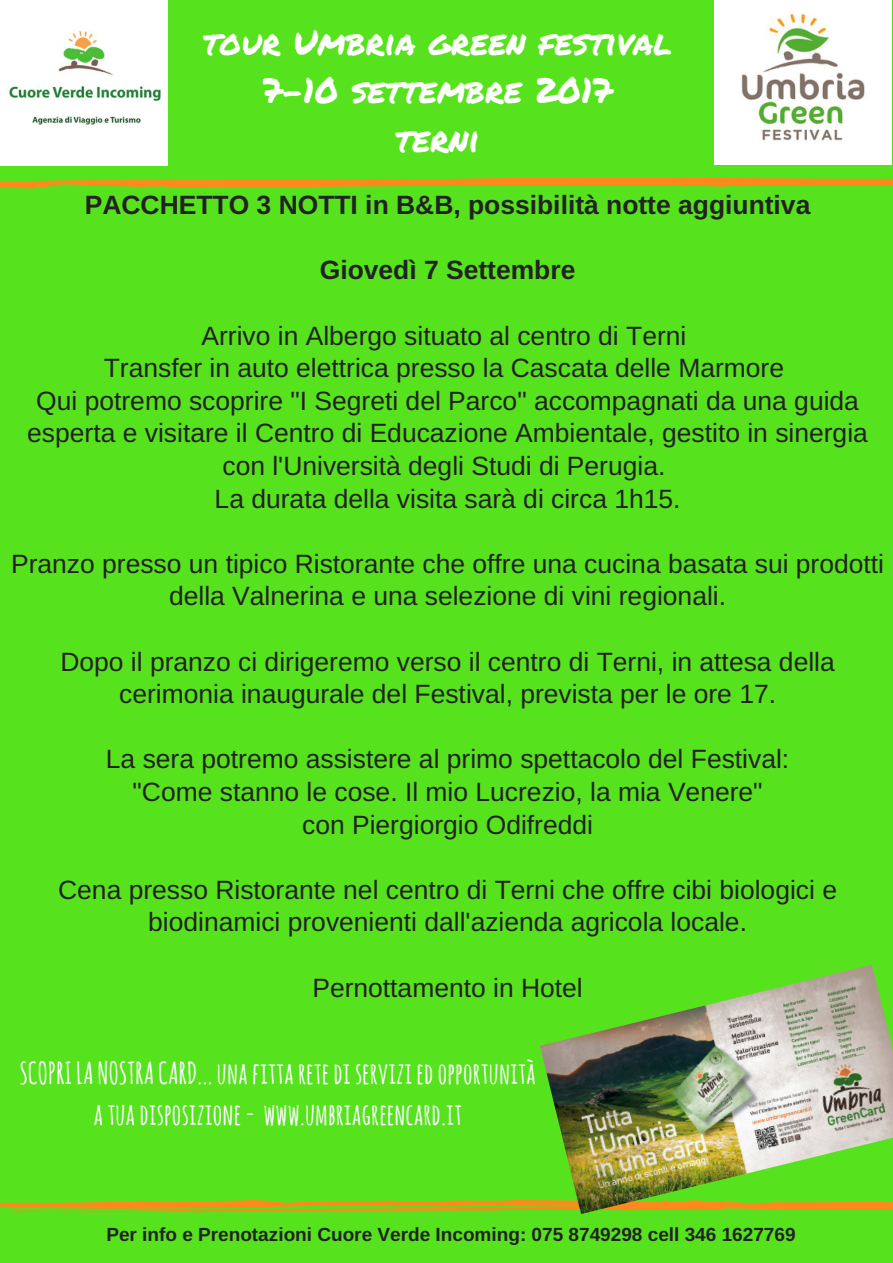
<style>
.page{position:relative;width:893px;height:1263px;background:#fff}
.page>*{position:absolute;margin:0;border:0;box-sizing:border-box;transform-origin:0 0}
.t1{font:34.65px/48.3px "Permanent Marker";color:#fefffc;text-align:center}
.t2{font:700 29.7px/41.5px "Amatic SC";color:#fbfcff;text-align:center}
.t3{font:26.4px/32.5px "Arimo";color:#222;text-align:center}
.t4{font:700 26.4px "Arimo";color:#222}
.t5{font:700 19.05px "Arimo";color:#222}
</style>
<div class="page">
<div style="left:0;top:0;width:892px;height:1262px;background:#57e21e"></div>
<img style="left:0;top:0;width:167px;height:165px">
<svg style="left:0;top:1200px;width:540px;height:13px"></svg>
<svg style="left:0;top:177px;width:892px;height:11px"></svg>
<img style="left:540px;top:965px;width:352px;height:249px">
<img style="left:714px;top:0;width:177px;height:164px">
<h1 class="t1" style="left:203px;top:17px;width:470px">tour Umbria green festival<br>7-10 settembre 2017<br>terni</h1>
<p class="t4" style="left:85px;top:190px;width:727px">PACCHETTO 3 NOTTI in B&amp;B, possibilità notte aggiuntiva</p>
<p class="t4" style="left:320px;top:255px;width:257px">Giovedì 7 Settembre</p>
<p class="t3" style="left:27px;top:319px;width:842px">Arrivo in Albergo situato al centro di Terni<br>Transfer in auto elettrica presso la Cascata delle Marmore<br>Qui potremo scoprire "I Segreti del Parco" accompagnati da una guida esperta e visitare il Centro di Educazione Ambientale, gestito in sinergia con l'Università degli Studi di Perugia.<br>La durata della visita sarà di circa 1h15.</p>
<p class="t3" style="left:11px;top:547px;width:874px">Pranzo presso un tipico Ristorante che offre una cucina basata sui prodotti della Valnerina e una selezione di vini regionali.</p>
<p class="t3" style="left:60px;top:645px;width:776px">Dopo il pranzo ci dirigeremo verso il centro di Terni, in attesa della cerimonia inaugurale del Festival, prevista per le ore 17.</p>
<p class="t3" style="left:106px;top:743px;width:684px">La sera potremo assistere al primo spettacolo del Festival: "Come stanno le cose. Il mio Lucrezio, la mia Venere"<br>con Piergiorgio Odifreddi</p>
<p class="t3" style="left:58px;top:873px;width:780px">Cena presso Ristorante nel centro di Terni che offre cibi biologici e biodinamici provenienti dall'azienda agricola locale.</p>
<p class="t3" style="left:312px;top:971px;width:272px">Pernottamento in Hotel</p>
<p class="t2" style="left:20px;top:1051px;width:518px">SCOPRI LANOSTRACARD...unafittaretedi servizi edopportunità atuadisposizione- www.umbriagreencard.it</p>
<p class="t5" style="left:106px;top:1223px;width:690px">Per info e Prenotazioni Cuore Verde Incoming: 075 8749298 cell 346 1627769</p>
</div>
